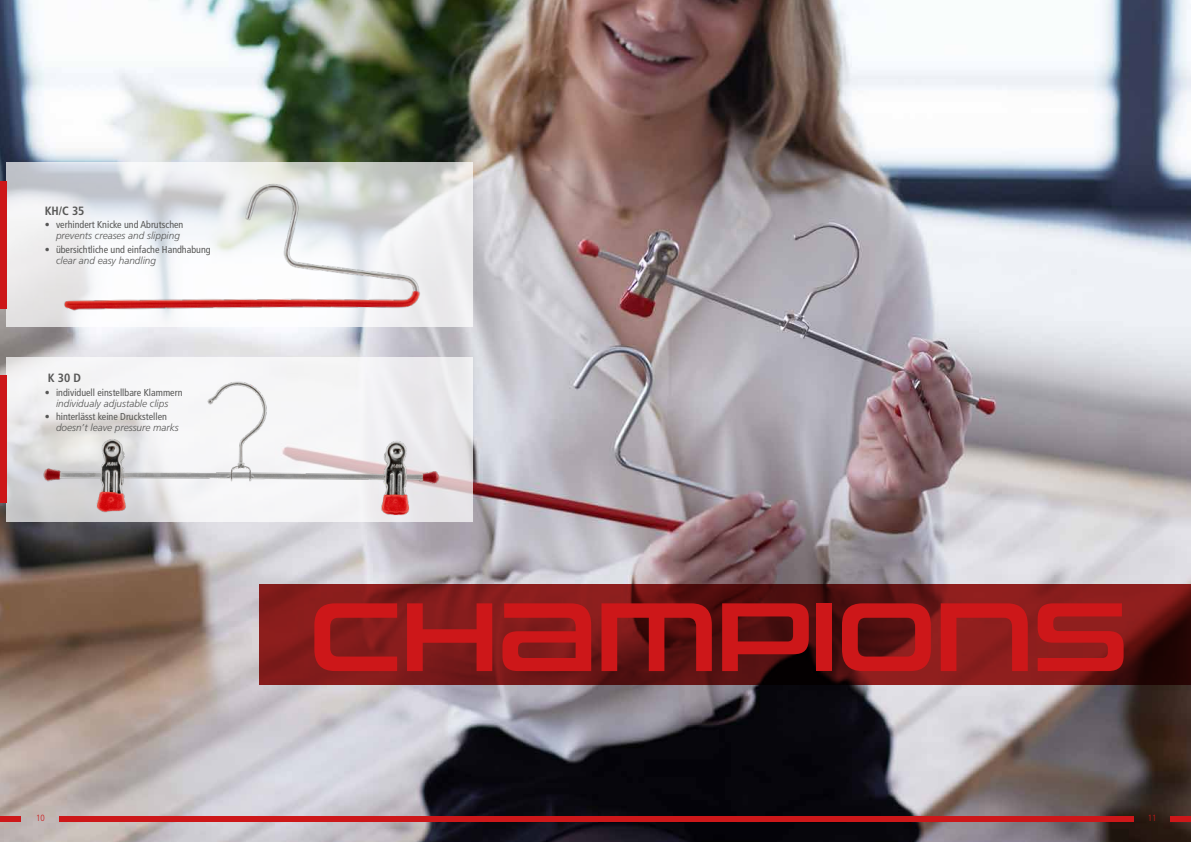
<style>
.page{position:relative;width:1191px;height:842px;background:#fff}
.page>*{position:absolute;margin:0;border:0;box-sizing:border-box;transform-origin:0 0}
.t1{font:100px "Uniwars Sb";color:#cd1719}
.t2{font:700 condensed 12px "Frutiger";color:#575756}
.t3{font:condensed 10px "Frutiger";color:#575756}
.t4{font:italic 300 10px "Frutiger";color:#575756}
.t5{font:300 condensed 9px "Frutiger";color:#cd1719}
</style>
<div class="page">
<img style="left:0;top:0;width:1191px;height:842px">
<svg style="left:6px;top:163px;width:466px;height:164px;fill:#ebeaeb"></svg>
<svg style="left:259px;top:584px;width:932px;height:100px;background:#6e1716"></svg>
<img style="left:54px;top:143px;width:400px;height:184px">
<svg style="left:6px;top:357px;width:17px;height:165px"></svg>
<img style="left:23px;top:357px;width:453px;height:165px">
<div style="left:0;top:181px;width:6px;height:127px;background:#cd1719"></div>
<div style="left:0;top:376px;width:6px;height:127px;background:#cd1719"></div>
<div style="left:60px;top:816px;width:1074px;height:5px;background:#cd1719"></div>
<div style="left:0;top:816px;width:21px;height:5px;background:#cd1719"></div>
<div style="left:1169px;top:816px;width:22px;height:5px;background:#cd1719"></div>
<p class="t2" style="left:45px;top:203px;width:41px">KH/C 35</p>
<p class="t3" style="left:45px;top:219px;width:140px">• verhindert Knicke und Abrutschen</p>
<p class="t4" style="left:56px;top:230px;width:125px">prevents creases and slipping</p>
<p class="t3" style="left:45px;top:244px;width:167px">• übersichtliche und einfache Handhabung</p>
<p class="t4" style="left:56px;top:255px;width:102px">clear and easy handling</p>
<p class="t2" style="left:48px;top:370px;width:35px">K 30 D</p>
<p class="t3" style="left:45px;top:386px;width:139px">• individuell einstellbare Klammern</p>
<p class="t4" style="left:56px;top:397px;width:114px">individualy adjustable clips</p>
<p class="t3" style="left:45px;top:411px;width:124px">• hinterlässt keine Druckstellen</p>
<p class="t4" style="left:56px;top:422px;width:124px">doesn’t leave pressure marks</p>
<h1 class="t1" style="left:310px;top:579px;width:819px">CHAMPIONS</h1>
<p class="t5" style="left:36px;top:813px;width:10px">10</p>
<p class="t5" style="left:1147px;top:813px;width:10px">11</p>
</div>
